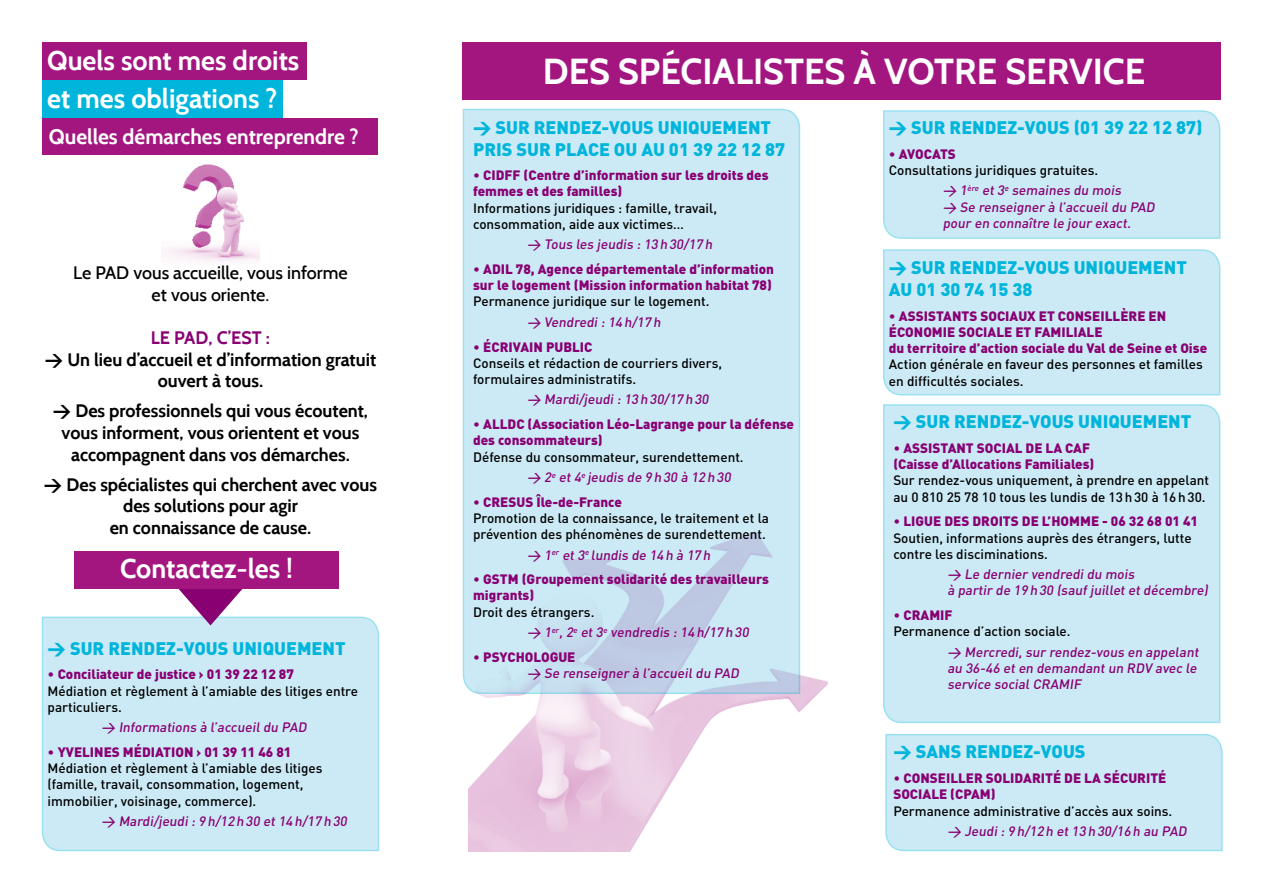
<style>
.page{position:relative;width:1263px;height:893px;background:#fff}
.page>*{position:absolute;margin:0;border:0;box-sizing:border-box;transform-origin:0 0}
.t1{font:700 36px "Cabin";color:#fff}
.t2{font:700 27px/38.2px "Cabin";color:#fff}
.t3{font:700 21px "Cabin";color:#fff}
.t4{font:700 18px/21.6px "Cabin";color:#000;text-align:center}
.t5{font:900 18px/21.6px "DIN";color:#00b5db}
.t6{font:500 18px/21.6px "Cabin";color:#000;text-align:center}
.t7{font:500 13.5px/16.2px "DIN";color:#000}
.t8{font:500 13.5px/16.2px "DIN";color:#890073}
.t9{font:900 13.5px/16.2px "DIN";color:#890073}
.s1{color:#890073}
.s2{font-family:"DIN"}
.s3{font-weight:900;color:#890073}
.s4{font-weight:500}
.s5{color:#000}
.s6{font-weight:900}
</style>
<div class="page">
<div style="left:43px;top:118px;width:335px;height:36px;background:#a4167f"></div>
<img style="left:468px;top:675px;width:361px;height:176px">
<img style="left:162px;top:164px;width:97px;height:98px">
<div style="left:41px;top:616px;width:339px;height:236px;background:#cbeaf5"></div>
<svg style="left:462px;top:108px;width:339px;height:587px"></svg>
<div style="left:883px;top:110px;width:338px;height:129px;background:#cbeaf5"></div>
<div style="left:883px;top:249px;width:338px;height:147px;background:#cbeaf5"></div>
<div style="left:883px;top:404px;width:338px;height:320px;background:#cbeaf5"></div>
<svg style="left:178px;top:588px;width:65px;height:37px"></svg>
<div style="left:885px;top:734px;width:338px;height:118px;background:#cbeaf5"></div>
<div style="left:43px;top:43px;width:264px;height:37px;background:#a4167f"></div>
<div style="left:43px;top:80px;width:240px;height:38px;background:#00b5db"></div>
<div style="left:74px;top:551px;width:265px;height:37px;background:#a4167f"></div>
<div style="left:462px;top:42px;width:758px;height:57px;background:#a4167f"></div>
<h2 class="t2" style="left:47px;top:41px;width:254px">Quels sont mes droits et mes obligations ?</h2>
<h3 class="t3" style="left:49px;top:124px;width:311px">Quelles démarches entreprendre ?</h3>
<h3 class="t6" style="left:73px;top:262px;width:276px">Le PAD vous accueille, vous informe et vous oriente.</h3>
<h3 class="t4" style="left:45px;top:327px;width:333px"><span class="s1">LE PAD, C’EST :<br></span><span class="s2">&gt;</span> Un lieu d’accueil et d’information gratuit ouvert à tous.</h3>
<h3 class="t4" style="left:53px;top:400px;width:317px"><span class="s2">&gt;</span> Des professionnels qui vous écoutent, vous informent, vous orientent et vous accompagnent dans vos démarches.</h3>
<h3 class="t4" style="left:44px;top:474px;width:335px"><span class="s2">&gt;</span> Des spécialistes qui cherchent avec vous des solutions pour agir<br>en connaissance de cause.</h3>
<h2 class="t2" style="left:120px;top:549px;width:174px">Contactez-les !</h2>
<h3 class="t5" style="left:48px;top:636px;width:300px">&gt; SUR RENDEZ-VOUS UNIQUEMENT</h3>
<p class="t7" style="left:48px;top:666px;width:312px"><span class="s1">•</span> <span class="s3">Conciliateur de justice › 01 39 22 12 87<br></span>Médiation et règlement à l’amiable des litiges entre particuliers.</p>
<p class="t8" style="left:102px;top:719px;width:209px">&gt; Informations à l’accueil du PAD</p>
<p class="t7" style="left:48px;top:743px;width:276px"><span class="s1">•</span> <span class="s3">YVELINES MÉDIATION › 01 39 11 46 81<br></span>Médiation et règlement à l’amiable des litiges (famille, travail, consommation, logement, immobilier, voisinage, commerce).</p>
<p class="t8" style="left:102px;top:813px;width:249px">&gt; Mardi/jeudi : 9h/12h30 et 14h/17h30</p>
<h1 class="t1" style="left:543px;top:49px;width:604px">DES SPÉCIALISTES À VOTRE SERVICE</h1>
<h3 class="t5" style="left:473px;top:116px;width:313px">&gt; SUR RENDEZ-VOUS UNIQUEMENT<br>PRIS SUR PLACE OU AU 01 39 22 12 87</h3>
<p class="t9" style="left:473px;top:167px;width:297px"><span class="s4">•</span> CIDFF (Centre d’information sur les droits des femmes et des familles)</p>
<p class="t7" style="left:473px;top:199px;width:245px">Informations juridiques : famille, travail, consommation, aide aux victimes…</p>
<p class="t8" style="left:527px;top:236px;width:189px">&gt; Tous les jeudis : 13h30/17h</p>
<p class="t9" style="left:473px;top:260px;width:302px"><span class="s4">•</span> ADIL 78, Agence départementale d’information sur le logement (Mission information habitat 78)</p>
<p class="t7" style="left:473px;top:293px;width:238px">Permanence juridique sur le logement.</p>
<p class="t8" style="left:527px;top:313px;width:137px">&gt; Vendredi : 14h/17h</p>
<p class="t7" style="left:473px;top:338px;width:250px"><span class="s1">•</span> <span class="s3">ÉCRIVAIN PUBLIC<br></span>Conseils et rédaction de courriers divers, formulaires administratifs.</p>
<p class="t8" style="left:527px;top:391px;width:186px">&gt; Mardi/jeudi : 13h30/17h30</p>
<p class="t9" style="left:473px;top:415px;width:323px"><span class="s4">•</span> ALLDC (Association Léo-Lagrange pour la défense des consommateurs)</p>
<p class="t7" style="left:527px;top:446px;width:218px;line-height:20.4px;text-indent:-54px">Défense du consommateur, surendettement. <span class="s1">&gt; 2</span><sup>e</sup> <span class="s1">et 4</span><sup>e</sup> <span class="s1">jeudis de 9h30 à 12h30</span></p>
<p class="t7" style="left:473px;top:493px;width:297px"><span class="s1">•</span> <span class="s3">CRESUS Île-de-France<br></span>Promotion de la connaissance, le traitement et la prévention des phénomènes de surendettement.</p>
<p class="t8" style="left:527px;top:546px;width:187px">&gt; 1<sup>er</sup> et 3<sup>e</sup> lundis de 14h à 17h</p>
<p class="t9" style="left:473px;top:571px;width:297px"><span class="s4">•</span> GSTM (Groupement solidarité des travailleurs migrants)</p>
<p class="t8" style="left:527px;top:601px;width:226px;line-height:20.4px;text-indent:-54px"><span class="s5">Droit des étrangers.<br></span>&gt; 1<sup>er</sup>, 2<sup>e</sup> et 3<sup>e</sup> vendredis : 14h/17h30</p>
<p class="t8" style="left:527px;top:648px;width:216px;text-indent:-54px">• <span class="s6">PSYCHOLOGUE<br></span>&gt; Se renseigner à l’accueil du PAD</p>
<h3 class="t5" style="left:889px;top:116px;width:315px">&gt; SUR RENDEZ-VOUS (01 39 22 12 87)</h3>
<p class="t7" style="left:889px;top:145px;width:211px"><span class="s1">•</span> <span class="s3">AVOCATS<br></span>Consultations juridiques gratuites.</p>
<p class="t8" style="left:943px;top:182px;width:216px">&gt; 1<sup>ère</sup> et 3<sup>e</sup> semaines du mois<br>&gt; Se renseigner à l’accueil du PAD pour en connaître le jour exact.</p>
<h3 class="t5" style="left:889px;top:256px;width:300px">&gt; SUR RENDEZ-VOUS UNIQUEMENT<br>AU 01 30 74 15 38</h3>
<p class="t9" style="left:889px;top:307px;width:320px"><span class="s4">•</span> ASSISTANTS SOCIAUX ET CONSEILLÈRE EN<br>ÉCONOMIE SOCIALE ET FAMILIALE<br>du territoire d’action sociale du Val de Seine et Oise</p>
<p class="t7" style="left:889px;top:356px;width:315px">Action générale en faveur des personnes et familles en difficultés sociales.</p>
<h3 class="t5" style="left:893px;top:410px;width:300px">&gt; SUR RENDEZ-VOUS UNIQUEMENT</h3>
<p class="t9" style="left:893px;top:439px;width:203px"><span class="s4">•</span> ASSISTANT SOCIAL DE LA CAF (Caisse d’Allocations Familiales)</p>
<p class="t7" style="left:893px;top:472px;width:317px">Sur rendez-vous uniquement, à prendre en appelant au 0 810 25 78 10 tous les lundis de 13h30 à 16h30.</p>
<p class="t7" style="left:893px;top:513px;width:306px"><span class="s1">•</span> <span class="s3">LIGUE DES DROITS DE L’HOMME - 06 32 68 01 41<br></span>Soutien, informations auprès des étrangers, lutte contre les disciminations.</p>
<p class="t8" style="left:947px;top:566px;width:264px">&gt; Le dernier vendredi du mois<br>à partir de 19h30 (sauf juillet et décembre)</p>
<p class="t7" style="left:893px;top:607px;width:179px"><span class="s1">•</span> <span class="s3">CRAMIF<br></span>Permanence d’action sociale.</p>
<p class="t8" style="left:947px;top:643px;width:255px">&gt; Mercredi, sur rendez-vous en appelant au 36-46 et en demandant un RDV avec le service social CRAMIF</p>
<h3 class="t5" style="left:893px;top:740px;width:194px">&gt; SANS RENDEZ-VOUS</h3>
<p class="t9" style="left:893px;top:769px;width:275px"><span class="s4">•</span> CONSEILLER SOLIDARITÉ DE LA SÉCURITÉ<br>SOCIALE (CPAM)</p>
<p class="t7" style="left:893px;top:802px;width:281px">Permanence administrative d’accès aux soins.</p>
<p class="t8" style="left:947px;top:822px;width:243px">&gt; Jeudi : 9h/12h et 13h30/16h au PAD</p>
</div>
